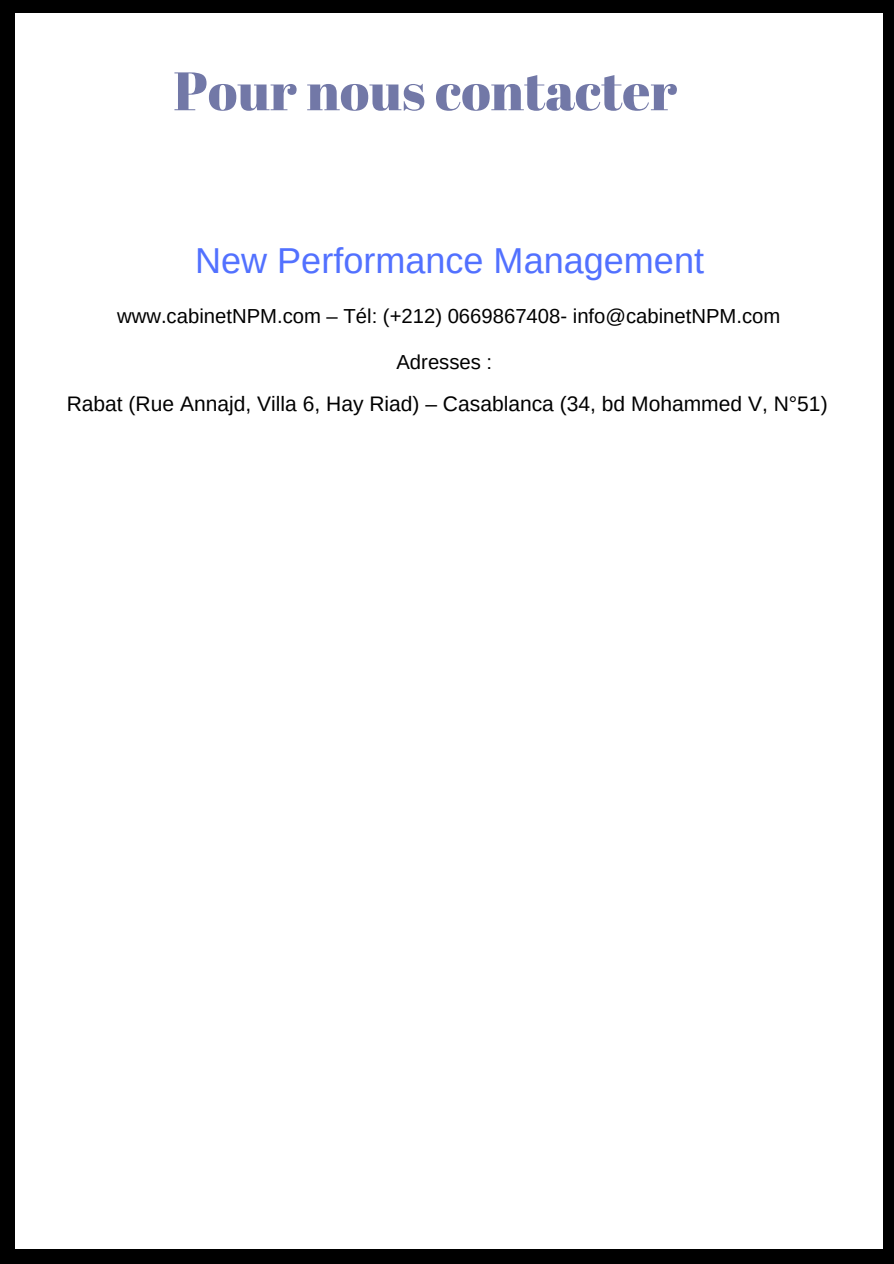
<style>
.page{position:relative;width:894px;height:1264px;background:#fff}
.page>*{position:absolute;margin:0;border:0;box-sizing:border-box;transform-origin:0 0}
.t1{font:54px "Abril Fatface";color:#7278a7}
.t2{font:36px "Arimo";color:#5271ff}
.t3{font:21px "Arimo";color:#000}
.t4{font:20.25px "Arimo";color:#000}
</style>
<div class="page">
<div style="left:0;top:0;width:893px;height:1263px;background:#000"></div>
<div style="left:16px;top:13px;width:866px;height:1235px;background:#fff"></div>
<h1 class="t1" style="left:174px;top:53px;width:505px">Pour nous contacter</h1>
<h2 class="t2" style="left:195px;top:240px;width:510px">New Performance Management</h2>
<p class="t4" style="left:117px;top:304px;width:664px">www.cabinetNPM.com – Tél: (+212) 0669867408- info@cabinetNPM.com</p>
<p class="t4" style="left:396px;top:351px;width:97px">Adresses :</p>
<p class="t3" style="left:67px;top:392px;width:762px">Rabat (Rue Annajd, Villa 6, Hay Riad) – Casablanca (34, bd Mohammed V, N°51)</p>
</div>
